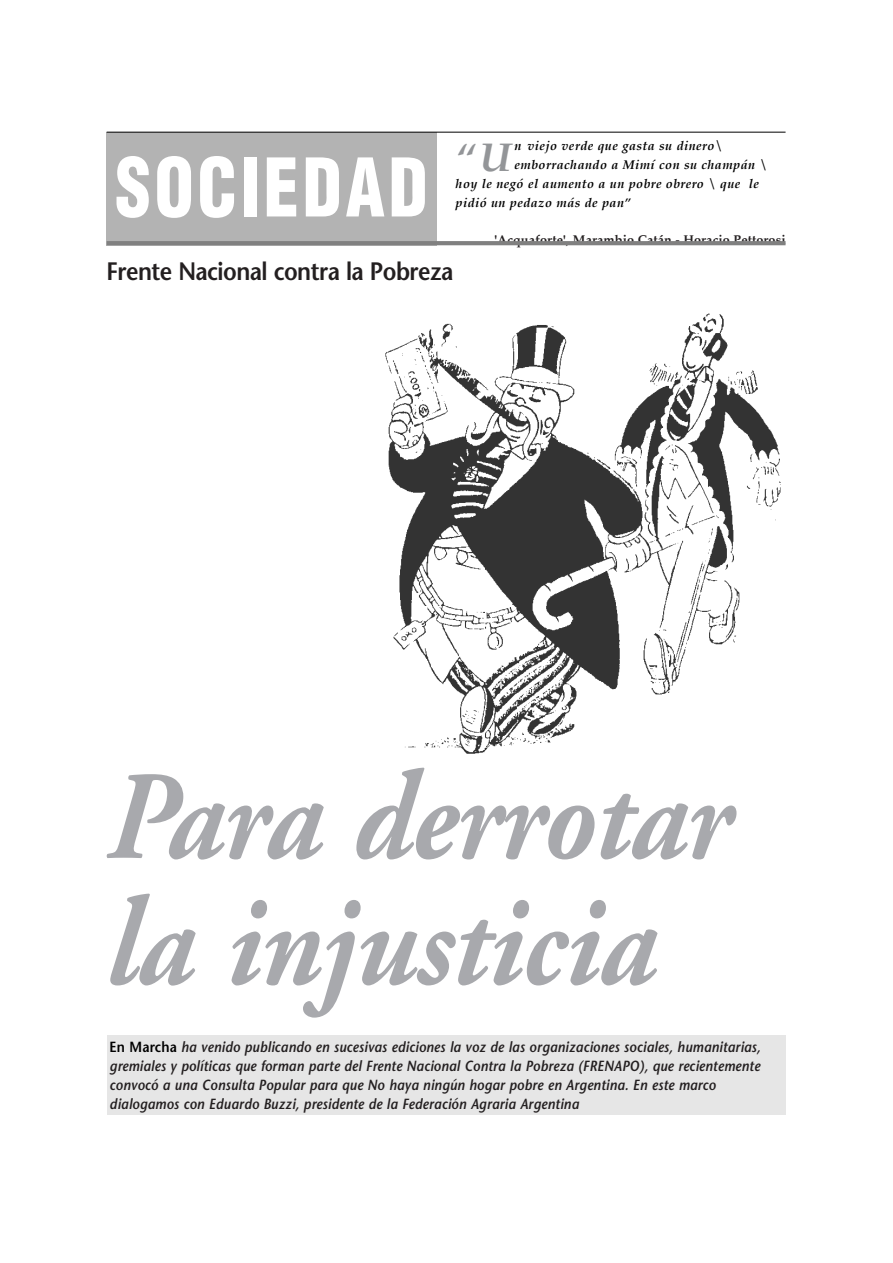
<style>
.page{position:relative;width:893px;height:1263px;background:#fff}
.page>*{position:absolute;margin:0;border:0;box-sizing:border-box;transform-origin:0 0}
.t1{font:italic 700 126px/126px "Adobe Garamond";letter-spacing:-.01em;color:#a8a9ad;scale:.9 1}
.t2{font:900 condensed 78.75px "Helvetica";letter-spacing:.05em;color:#fff;scale:.9 1}
.t3{font:italic 700 39.75px "Palatino";color:#939598}
.t4{font:600 25.2px "Stone Sans";letter-spacing:-.025em;color:#231f20;scale:.9 1}
.t5{font:italic 600 14.7px/18.9px "Stone Sans";letter-spacing:.01em;color:#231f20;scale:.9 1}
.t6{font:italic 700 12.6px "Palatino";letter-spacing:.035em;color:#000}
.t7{font:700 12.6px "Palatino";letter-spacing:.01em;color:#231f20}
.s1{font-style:normal;color:#000}
</style>
<div class="page">
<img style="left:385px;top:313px;width:396px;height:441px">
<div style="left:107px;top:132px;width:329px;height:113px;background:#b3b3b3"></div>
<hr style="left:107px;top:132px;width:678px;height:1px;background:#000">
<hr style="left:107px;top:241px;width:678px;height:4px;background:#808080">
<div style="left:107px;top:1035px;width:678px;height:80px;background:#e6e6e6"></div>
<h2 class="t2" style="left:115px;top:157px;width:349px">SOCIEDAD</h2>
<h3 class="t3" style="left:455px;top:138px;width:56px">“U</h3>
<p class="t6" style="left:514px;top:140px;width:209px">n viejo verde que gasta su dinero\</p>
<p class="t6" style="left:514px;top:158px;width:254px">emborrachando a Mimí con su champán \</p>
<p class="t6" style="left:455px;top:177px;width:305px">hoy le negó el aumento a un pobre obrero \ que le</p>
<p class="t6" style="left:455px;top:196px;width:177px">pidió un pedazo más de pan”</p>
<p class="t7" style="left:494px;top:234px;width:293px">'Acquaforte', Marambio Catán - Horacio Pettorosi</p>
<h3 class="t4" style="left:107px;top:262px;width:387px">Frente Nacional contra la Pobreza</h3>
<h1 class="t1" style="left:107px;top:766px;width:695px">Para derrotar la injusticia</h1>
<p class="t5" style="left:110px;top:1039px;width:724px"><span class="s1">En Marcha</span> ha venido publicando en sucesivas ediciones la voz de las organizaciones sociales, humanitarias, gremiales y políticas que forman parte del Frente Nacional Contra la Pobreza (FRENAPO), que recientemente convocó a una Consulta Popular para que No haya ningún hogar pobre en Argentina. En este marco dialogamos con Eduardo Buzzi, presidente de la Federación Agraria Argentina</p>
</div>
